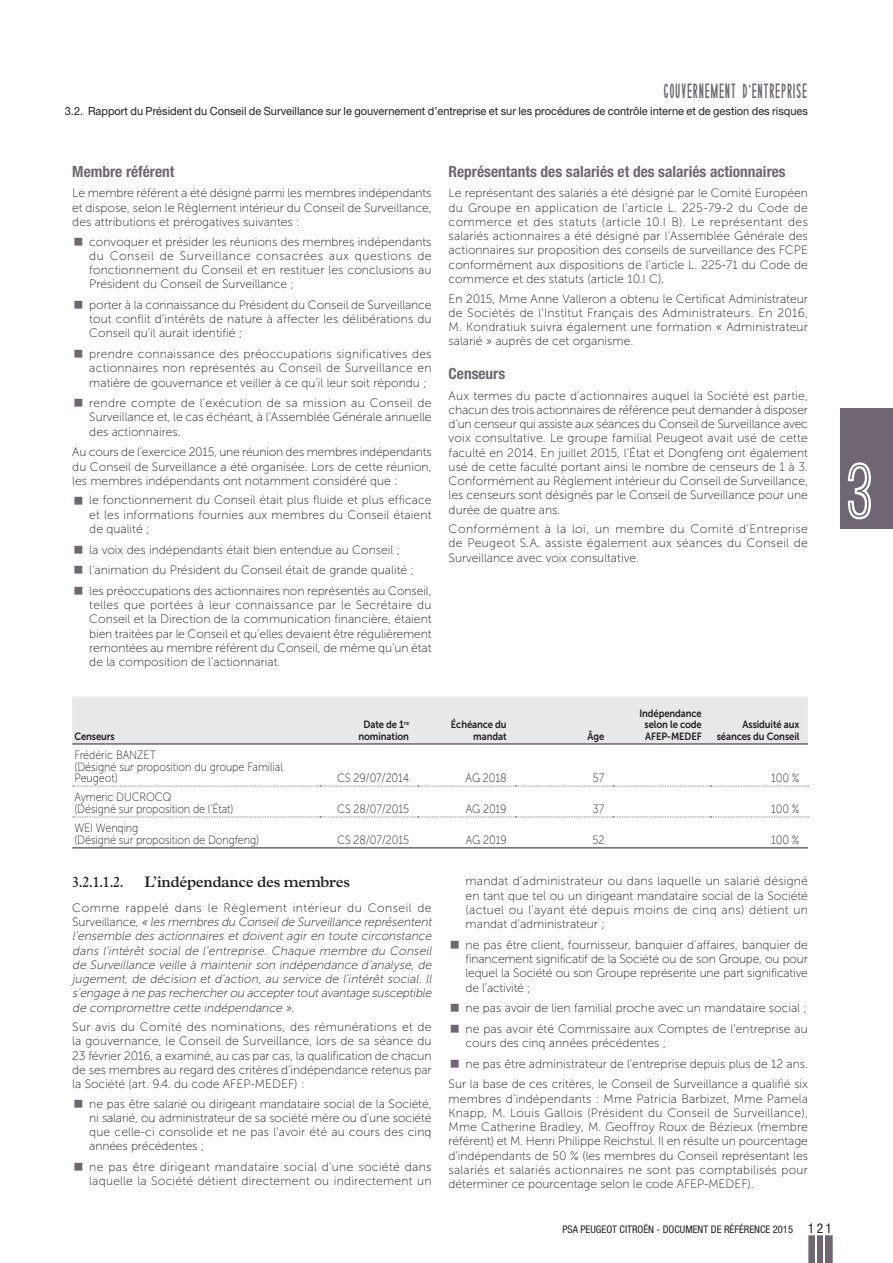
<style>
.page{position:relative;width:893px;height:1263px;background:#fff}
.page>*{position:absolute;margin:0;border:0;box-sizing:border-box;transform-origin:0 0}
.t1{font:83.25px "Ostrich Sans Inline";color:#fff}
.t2{font:21px "Sophisticated Slims Tight";letter-spacing:.03em;color:#706673}
.t3{font:700 condensed 15.3px "Helvetica Neue LT Std";color:#706673}
.t4{font:600 15.3px "Plantin MT Std";letter-spacing:-.02em;color:#231f20}
.t5{font:600 15.3px "Plantin MT Std";letter-spacing:-.02em;color:#231f20;scale:.85 1}
.t6{font:12.15px/14.2px "Museo Sans 100";color:#231f20;text-align:justify}
.t7{font:italic 12.15px/14.2px "Museo Sans 100";color:#231f20}
.t8{font:12.15px/14.2px "Museo Sans 100";letter-spacing:.02em;color:#231f20}
.t9{font:12px/11.2px "Museo Sans 100";letter-spacing:-.01em;color:#231f20;scale:.9 1}
.t10{font:11.25px "Helvetica Neue LT Std";color:#231f20}
.t11{font:10.5px/11.2px "Museo Sans 700";letter-spacing:-.01em;color:#231f20;text-align:center;scale:.9 1}
.t12{font:condensed 10.5px "Helvetica Neue LT Std";color:#231f20}
.s1{font-style:normal}
.s2{font-size:13.5px}
</style>
<div class="page">
<div style="left:808px;top:1235px;width:25px;height:28px;background:#706673"></div>
<div style="left:840px;top:408px;width:53px;height:120px;background:#706673"></div>
<div style="left:72px;top:696px;width:736px;height:47px;background:#e8e7e9"></div>
<hr style="left:72px;top:743px;width:736px;height:2px;background:#706673">
<svg style="left:73px;top:786px;width:735px;height:1px"></svg>
<svg style="left:73px;top:816px;width:735px;height:1px"></svg>
<hr style="left:72px;top:847px;width:736px;height:1px;background:#706673">
<hr style="left:815px;top:1235px;width:2px;height:28px;background:#fff">
<hr style="left:823px;top:1235px;width:2px;height:28px;background:#fff">
<h2 class="t2" style="left:664px;top:78px;width:145px">GOUVERNEMENT D’ENTREPRISE</h2>
<p class="t10" style="left:65px;top:107px;width:745px">3.2. Rapport du Président du Conseil de Surveillance sur le gouvernement d’entreprise et sur les procédures de contrôle interne et de gestion des risques</p>
<p class="t3" style="left:72px;top:166px;width:104px">Membre référent</p>
<p class="t6" style="left:72px;top:187px;width:361px">Le membre référent a été désigné parmi les membres indépendants et dispose, selon le Règlement intérieur du Conseil de Surveillance, des attributions et prérogatives suivantes :</p>
<p class="t6" style="left:89px;top:235px;width:344px">convoquer et présider les réunions des membres indépendants du Conseil de Surveillance consacrées aux questions de fonctionnement du Conseil et en restituer les conclusions au Président du Conseil de Surveillance ;</p>
<p class="t6" style="left:89px;top:299px;width:344px">porter à la connaissance du Président du Conseil de Surveillance tout conflit d’intérêts de nature à affecter les délibérations du Conseil qu’il aurait identifié ;</p>
<p class="t6" style="left:89px;top:348px;width:344px">prendre connaissance des préoccupations significatives des actionnaires non représentés au Conseil de Surveillance en matière de gouvernance et veiller à ce qu’il leur soit répondu ;</p>
<p class="t6" style="left:89px;top:397px;width:344px">rendre compte de l’exécution de sa mission au Conseil de Surveillance et, le cas échéant, à l’Assemblée Générale annuelle des actionnaires.</p>
<p class="t6" style="left:72px;top:446px;width:361px">Au cours de l’exercice 2015, une réunion des membres indépendants du Conseil de Surveillance a été organisée. Lors de cette réunion, les membres indépendants ont notamment considéré que :</p>
<p class="t6" style="left:89px;top:494px;width:344px">le fonctionnement du Conseil était plus fluide et plus efficace et les informations fournies aux membres du Conseil étaient de qualité ;</p>
<p class="t6" style="left:89px;top:540px;width:344px;line-height:20.7px;text-align:left">la voix des indépendants était bien entendue au Conseil ; l’animation du Président du Conseil était de grande qualité ; les préoccupations des actionnaires non représentés au Conseil,</p>
<p class="t6" style="left:89px;top:599px;width:344px">telles que portées à leur connaissance par le Secrétaire du Conseil et la Direction de la communication financière, étaient bien traitées par le Conseil et qu’elles devaient être régulièrement remontées au membre référent du Conseil, de même qu’un état de la composition de l’actionnariat.</p>
<p class="t3" style="left:449px;top:166px;width:339px">Représentants des salariés et des salariés actionnaires</p>
<p class="t6" style="left:449px;top:187px;width:361px">Le représentant des salariés a été désigné par le Comité Européen du Groupe en application de l’article L. 225-79-2 du Code de commerce et des statuts (article 10.I B). Le représentant des salariés actionnaires a été désigné par l’Assemblée Générale des actionnaires sur proposition des conseils de surveillance des FCPE conformément aux dispositions de l’article L. 225-71 du Code de commerce et des statuts (article 10.I C).</p>
<p class="t6" style="left:449px;top:292px;width:361px">En 2015, Mme Anne Valleron a obtenu le Certificat Administrateur de Sociétés de l’Institut Français des Administrateurs. En 2016, M. Kondratiuk suivra également une formation « Administrateur salarié » auprès de cet organisme.</p>
<p class="t3" style="left:449px;top:368px;width:58px">Censeurs</p>
<p class="t6" style="left:449px;top:389px;width:361px">Aux termes du pacte d’actionnaires auquel la Société est partie, chacun des trois actionnaires de référence peut demander à disposer d’un censeur qui assiste aux séances du Conseil de Surveillance avec voix consultative. Le groupe familial Peugeot avait usé de cette faculté en 2014. En juillet 2015, l’État et Dongfeng ont également usé de cette faculté portant ainsi le nombre de censeurs de 1 à 3.<br>Conformément au Règlement intérieur du Conseil de Surveillance, les censeurs sont désignés par le Conseil de Surveillance pour une durée de quatre ans.</p>
<p class="t6" style="left:449px;top:523px;width:361px">Conformément à la loi, un membre du Comité d’Entreprise de Peugeot S.A. assiste également aux séances du Conseil de Surveillance avec voix consultative.</p>
<p class="t11" style="left:74px;top:731px;width:46px">Censeurs</p>
<p class="t11" style="left:358px;top:720px;width:58px">Date de 1<sup>re </sup>nomination</p>
<p class="t11" style="left:451px;top:720px;width:63px;text-align:right">Échéance du mandat</p>
<p class="t11" style="left:587px;top:731px;width:20px">Âge</p>
<p class="t11" style="left:639px;top:709px;width:71px">Indépendance selon le code<br>AFEP-MEDEF</p>
<p class="t11" style="left:717px;top:720px;width:93px;text-align:right">Assiduité aux séances du Conseil</p>
<p class="t9" style="left:74px;top:751px;width:233px">Frédéric BANZET<br>(Désigné sur proposition du g roupe Familial<br>Peugeot)</p>
<p class="t9" style="left:337px;top:773px;width:82px">CS 29/07/2014</p>
<p class="t9" style="left:466px;top:773px;width:47px">AG 2018</p>
<p class="t9" style="left:593px;top:773px;width:14px">57</p>
<p class="t9" style="left:771px;top:773px;width:33px">100 %</p>
<p class="t9" style="left:74px;top:793px;width:178px">Aymeric DUCROCQ<br>(Désigné sur proposition de l’État)</p>
<p class="t9" style="left:337px;top:804px;width:81px">CS 28/07/2015</p>
<p class="t9" style="left:466px;top:804px;width:47px">AG 2019</p>
<p class="t9" style="left:593px;top:804px;width:14px">37</p>
<p class="t9" style="left:771px;top:804px;width:33px">100 %</p>
<p class="t9" style="left:74px;top:824px;width:207px">WEI Wenqing<br>(Désigné sur proposition de Dongfeng)</p>
<p class="t9" style="left:337px;top:835px;width:81px">CS 28/07/2015</p>
<p class="t9" style="left:466px;top:835px;width:47px">AG 2019</p>
<p class="t9" style="left:592px;top:835px;width:15px">52</p>
<p class="t9" style="left:771px;top:835px;width:33px">100 %</p>
<p class="t5" style="left:72px;top:876px;width:62px">3.2.1.1.2.</p>
<p class="t4" style="left:145px;top:876px;width:207px">L’indépendance des membres</p>
<p class="t7" style="left:72px;top:902px;width:363px"><span class="s1">Comme rappelé dans le Règlement intérieur du Conseil de S u rve i l l a n c e ,</span> « les membres du Conseilde Surveillance représentent l’ensemble des actionnaires et doivent agir en toute circonstance dans l’intérêt social de l’entreprise. Chaque membre du Conseil de Surveillance veille à maintenir son indépendance d’analyse, de jugement, de décision et d’action, au service de l’intérêt social. Il s’engage à ne pas rechercher ou accepter toutavantage susceptible de compromettre cette indépendance »<span class="s1">.</span></p>
<p class="t6" style="left:72px;top:1021px;width:361px">Sur avis du Comité des nominations, des rémunérations et de la gouvernance, le Conseil de Surveillance, lors de sa séance du 23 février 2016, a examiné, au cas par cas, la qualification de chacun de ses membres au regard des critères d’indépendance retenus par la Société (art. 9.4. du code AFEP-MEDEF) :</p>
<p class="t6" style="left:89px;top:1098px;width:344px">ne pas être salarié ou dirigeant mandataire social de la Société, ni salarié, ou administrateur de sa société mère ou d’une société que celle-ci consolide et ne pas l’avoir été au cours des cinq années précédentes ;</p>
<p class="t8" style="left:89px;top:1161px;width:344px">ne pas être dirigeant mandataire social d’une société dans laquelle la Société détient directement ou indirectement un</p>
<p class="t6" style="left:466px;top:875px;width:344px">mandat d’administrateur ou dans laquelle un salarié désigné en tant que tel ou un dirigeant mandataire social de la Société (actuel ou l’ayant été depuis moins de cinq ans) détient un mandat d’administrateur ;</p>
<p class="t6" style="left:466px;top:939px;width:344px">ne pas être client, fournisseur, banquier d’affaires, banquier de financement significatif de la Société ou de son Groupe, ou pour lequel la Société ou son Groupe représente une part significative de l’activité ;</p>
<p class="t6" style="left:466px;top:999px;width:344px;line-height:20.7px">ne pas avoir de lien familial proche avec un mandataire social ; ne pas avoir été Commissaire aux Comptes de l’entreprise au</p>
<p class="t6" style="left:466px;top:1037px;width:202px">cours des cinq années précédentes ;</p>
<p class="t6" style="left:466px;top:1057px;width:344px">ne pas être administrateur de l’entreprise depuis plus de 12 ans.</p>
<p class="t6" style="left:449px;top:1078px;width:361px">Sur la base de ces critères, le Conseil de Surveillance a qualifié six</p>
<p class="t6" style="left:449px;top:1092px;width:361px">membres d’indépendants : Mme Patricia Barbizet, Mme Pamela Knapp, M. Louis Gallois (Président du Conseil de Surveillance), Mme Catherine Bradley , M. Geoffroy Roux de Bézieux (membre référent) et M. Henri Philippe Reichstul. Il en résulte un pourcentage d’indépendants de 50 % (les membres du Conseil représentant les salariés et salariés actionnaires ne sont pas comptabilisés pour déterminer ce pourcentage selon le code AFEP-MEDEF).</p>
<p class="t12" style="left:562px;top:1226px;width:271px">PSA PEUGEOT CITROËN - DOCUMENT DE RÉFÉRENCE 2015 <span class="s2">1 2 1</span></p>
<h1 class="t1" style="left:848px;top:441px;width:28px">3</h1>
</div>
